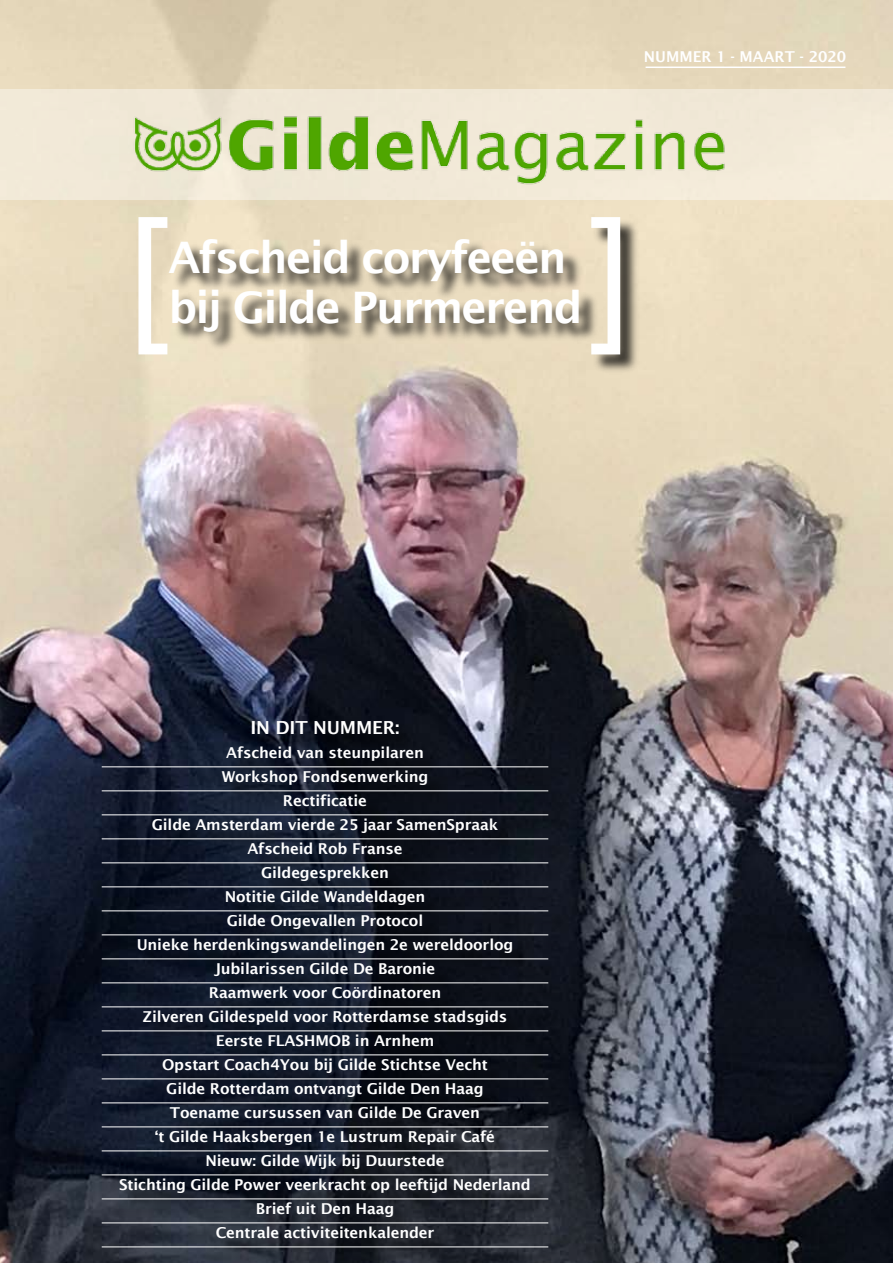
<style>
.page{position:relative;width:893px;height:1263px;background:#fff}
.page>*{position:absolute;margin:0;border:0;box-sizing:border-box;transform-origin:0 0}
.t1{font:150px "Lucida Sans";color:#fff}
.t2{font:600 43.5px/49.5px "Lucida Sans";letter-spacing:-.04em;color:#fff}
.t3{font:600 18px "Lucida Sans";letter-spacing:-.01em;color:#fff}
.t4{font:600 15px/24px "Lucida Sans";letter-spacing:-.01em;color:#fff;text-align:center}
</style>
<div class="page">
<img style="left:0;top:0;width:893px;height:1263px">
<hr style="left:646px;top:67px;width:199px;height:1px;background:#fff">
<div style="left:105px;top:722px;width:460px;height:541px;background:#000;opacity:.75"></div>
<hr style="left:102px;top:766px;width:446px;height:1px;background:#fff">
<hr style="left:102px;top:790px;width:446px;height:1px;background:#fff">
<hr style="left:102px;top:814px;width:446px;height:1px;background:#fff">
<hr style="left:102px;top:838px;width:446px;height:1px;background:#fff">
<hr style="left:102px;top:862px;width:446px;height:1px;background:#fff">
<hr style="left:102px;top:886px;width:446px;height:1px;background:#fff">
<hr style="left:102px;top:910px;width:446px;height:1px;background:#fff">
<hr style="left:102px;top:934px;width:446px;height:1px;background:#fff">
<hr style="left:102px;top:958px;width:446px;height:1px;background:#fff">
<hr style="left:102px;top:982px;width:446px;height:1px;background:#fff">
<hr style="left:102px;top:1006px;width:446px;height:1px;background:#fff">
<hr style="left:102px;top:1030px;width:446px;height:1px;background:#fff">
<hr style="left:102px;top:1054px;width:446px;height:1px;background:#fff">
<hr style="left:102px;top:1078px;width:446px;height:1px;background:#fff">
<hr style="left:102px;top:1102px;width:446px;height:1px;background:#fff">
<hr style="left:102px;top:1126px;width:446px;height:1px;background:#fff">
<hr style="left:102px;top:1150px;width:446px;height:1px;background:#fff">
<hr style="left:102px;top:1174px;width:446px;height:1px;background:#fff">
<hr style="left:102px;top:1198px;width:446px;height:1px;background:#fff">
<hr style="left:102px;top:1222px;width:446px;height:1px;background:#fff">
<hr style="left:102px;top:1246px;width:446px;height:1px;background:#fff">
<div style="left:592px;top:217px;width:48px;height:157px;background:#000;opacity:.75"></div>
<div style="left:172px;top:240px;width:427px;height:111px;background:#000;opacity:.75"></div>
<div style="left:0;top:89px;width:893px;height:111px;background:#f2e9d8"></div>
<img style="left:134px;top:108px;width:591px;height:77px">
<svg style="left:832px;top:1232px;width:3px;height:10px"></svg>
<p class="t4" style="left:644px;top:45px;width:204px">NUMMER 1 - MAART - 2020</p>
<h1 class="t1" style="left:124px;top:194px;width:50px">[</h1>
<h1 class="t1" style="left:586px;top:194px;width:50px">]</h1>
<h2 class="t2" style="left:168px;top:233px;width:416px">Afscheid coryfeeën bij Gilde Purmerend</h2>
<p class="t3" style="left:250px;top:717px;width:151px">IN DIT NUMMER:</p>
<p class="t4" style="left:119px;top:740px;width:413px">Afscheid van steunpilaren<br>Workshop Fondsenwerking<br>Rectificatie<br>Gilde Amsterdam vierde 25 jaar SamenSpraak<br>Afscheid Rob Franse<br>Gildegesprekken<br>Notitie Gilde Wandeldagen<br>Gilde Ongevallen Protocol<br>Unieke herdenkingswandelingen 2e wereldoorlog<br>Jubilarissen Gilde De Baronie<br>Raamwerk voor Coördinatoren<br>Zilveren Gildespeld voor Rotterdamse stadsgids<br>Eerste FLASHMOB in Arnhem<br>Opstart Coach4You bij Gilde Stichtse Vecht<br>Gilde Rotterdam ontvangt Gilde Den Haag<br>Toename cursussen van Gilde De Graven<br>‘t Gilde Haaksbergen 1e Lustrum Repair Café<br>Nieuw: Gilde Wijk bij Duurstede<br>Stichting Gilde Power veerkracht op leeftijd Nederland<br>Brief uit Den Haag<br>Centrale activiteitenkalender</p>
</div>
